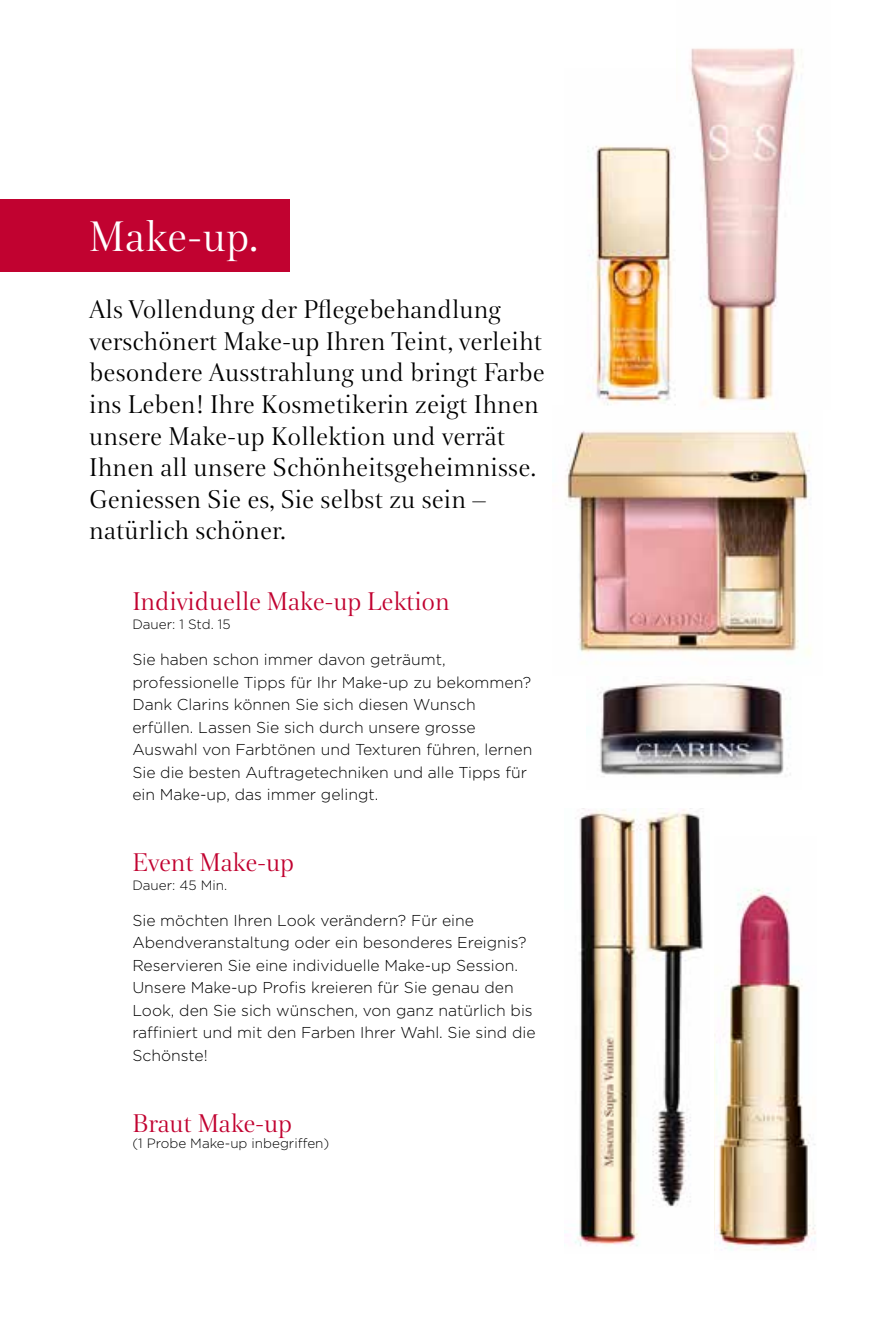
<style>
.page{position:relative;width:893px;height:1340px;background:#fff}
.page>*{position:absolute;margin:0;border:0;box-sizing:border-box;transform-origin:0 0}
.t1{font:45px "Clarins";color:#fff}
.t2{font:27px/31.5px "Clarins";color:#000}
.t3{font:27px "Clarins";letter-spacing:-.01em;color:#c10230}
.t4{font:300 15.75px/22.5px "Gotham";color:#000}
.t5{font:300 13.5px "Gotham";color:#000}
</style>
<div class="page">
<img style="left:574px;top:808px;width:129px;height:438px">
<img style="left:714px;top:888px;width:102px;height:363px">
<img style="left:565px;top:409px;width:246px;height:246px">
<img style="left:587px;top:145px;width:89px;height:261px">
<img style="left:689px;top:48px;width:114px;height:355px">
<img style="left:597px;top:681px;width:194px;height:96px">
<div style="left:0;top:199px;width:289px;height:72px;background:#c10230"></div>
<h1 class="t1" style="left:89px;top:204px;width:171px">Make-up.</h1>
<p class="t2" style="left:89px;top:292px;width:457px">Als Vollendung der Pflegebehandlung verschönert Make-up Ihren Teint, verleiht besondere Ausstrahlung und bringt Farbe ins Leben! Ihre Kosmetikerin zeigt Ihnen unsere Make-up Kollektion und verrät Ihnen all unsere Schönheitsgeheimnisse.<br>Geniessen Sie es, Sie selbst zu sein – natürlich schöner.</p>
<h2 class="t3" style="left:132px;top:582px;width:319px">Individuelle Make-up Lektion</h2>
<p class="t5" style="left:132px;top:616px;width:100px">Dauer: 1 Std. 15</p>
<p class="t4" style="left:132px;top:648px;width:402px">Sie haben schon immer davon geträumt, professionelle Tipps für Ihr Make-up zu bekommen?<br>Dank Clarins können Sie sich diesen Wunsch erfüllen. Lassen Sie sich durch unsere grosse Auswahl von Farbtönen und Texturen führen, lernen Sie die besten Auftragetechniken und alle Tipps für ein Make-up, das immer gelingt.</p>
<h2 class="t3" style="left:132px;top:843px;width:163px">Event Make-up</h2>
<p class="t5" style="left:132px;top:877px;width:96px">Dauer: 45 Min.</p>
<p class="t4" style="left:132px;top:908px;width:405px">Sie möchten Ihren Look verändern? Für eine Abendveranstaltung oder ein besonderes Ereignis?<br>Reservieren Sie eine individuelle Make-up Session.<br>Unsere Make-up Profis kreieren für Sie genau den Look, den Sie sich wünschen, von ganz natürlich bis raffiniert und mit den Farben Ihrer Wahl. Sie sind die Schönste!</p>
<h2 class="t3" style="left:132px;top:1104px;width:161px">Braut Make-up</h2>
<p class="t5" style="left:132px;top:1134px;width:198px">(1 Probe Make-up inbegriffen)</p>
</div>
